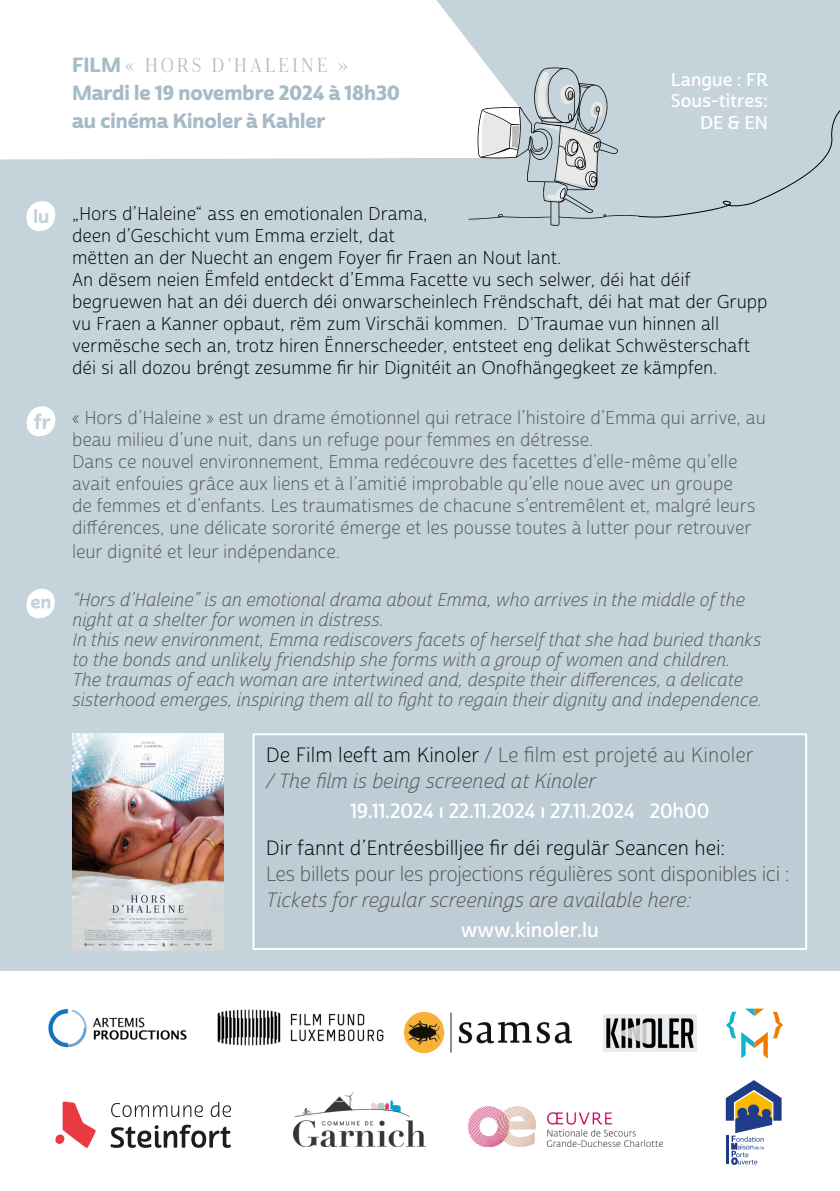
<style>
.page{position:relative;width:840px;height:1191px;background:#fff}
.page>*{position:absolute;margin:0;border:0;box-sizing:border-box;transform-origin:0 0}
.t1{font:20px "Cabrito Sans Nor Lig It";color:#575756}
.t2{font:20px "Cabrito Sans Nor Lig";letter-spacing:-.02em;color:#575756}
.t3{font:20px "Cabrito Sans Nor Dem";color:#fff}
.t4{font:20px/28px "Cabrito Sans Nor Ex B";color:#a6bbc7}
.t5{font:20px "Cabrito Sans Nor Lig";color:#000}
.t6{font:20px "Cabrito Sans Nor Lig";color:#575756}
.t7{font:20px "Cabrito Didone Con Boo";letter-spacing:.14em;color:#a6bbc7}
.t8{font:18px/22px "Cabrito Sans Nor Lig";color:#000}
.t9{font:18px/22px "Cabrito Sans Nor Lig";color:#575756}
.t10{font:18px/20px "Cabrito Sans Nor Lig It";color:#575756}
.t11{font:18px/21.6px "Cabrito Sans Nor Dem";color:#fff;text-align:right}
.s1{font-family:"Cabrito Sans Nor Ex B"}
.s2{color:#000}
</style>
<div class="page">
<div style="left:0;top:0;width:839px;height:970px;background:#c5d3da"></div>
<div style="left:0;top:0;width:489px;height:159px;background:#fff"></div>
<svg style="left:468px;top:68px;width:371px;height:158px"></svg>
<svg style="left:26px;top:589px;width:29px;height:29px"></svg>
<svg style="left:27px;top:406px;width:28px;height:30px"></svg>
<svg style="left:26px;top:201px;width:29px;height:30px"></svg>
<svg style="left:111px;top:1103px;width:92px;height:14px"></svg>
<svg style="left:210px;top:1101px;width:21px;height:16px"></svg>
<svg style="left:110px;top:1124px;width:121px;height:23px"></svg>
<div style="left:55px;top:1134px;width:9px;height:9px;background:#e83a40;border-radius:50%"></div>
<svg style="left:63px;top:1101px;width:33px;height:47px"></svg>
<svg style="left:725px;top:1080px;width:56px;height:84px"></svg>
<img style="left:468px;top:1106px;width:194px;height:40px">
<img style="left:293px;top:1092px;width:131px;height:54px">
<img style="left:48px;top:1009px;width:139px;height:39px">
<img style="left:217px;top:1009px;width:167px;height:37px">
<img style="left:603px;top:1014px;width:93px;height:37px">
<img style="left:404px;top:1012px;width:167px;height:40px">
<div style="left:253px;top:734px;width:552px;height:215px;background:#bdccd5"></div>
<div style="left:252px;top:733px;width:554px;height:217px;border:2px solid #fff"></div>
<img style="left:72px;top:733px;width:152px;height:217px">
<svg style="left:726px;top:1008px;width:56px;height:50px"></svg>
<p class="t7" style="left:72px;top:54px;width:277px"><span class="s1">FILM</span> « HORS D’HALEINE »</p>
<p class="t4" style="left:72px;top:79px;width:329px">Mardi le 19 novembre 2024 à 18h30 au cinéma Kinoler à Kahler</p>
<p class="t11" style="left:670px;top:69px;width:99px">Langue : FR<br>Sous-titres:<br>DE &amp; EN</p>
<p class="t8" style="left:72px;top:203px;width:696px">„Hors d’Haleine“ ass en emotionalen Drama,<br>deen d’Geschicht vum Emma erzielt, dat<br>mëtten an der Nuecht an engem Foyer fir Fraen an Nout lant.<br>An dësem neien Ëmfeld entdeckt d’Emma Facette vu sech selwer, déi hat déif begruewen hat an déi duerch déi onwarscheinlech Frëndschaft, déi hat mat der Grupp vu Fraen a Kanner opbaut, rëm zum Virschäi kommen. DʼTraumae vun hinnen all vermësche sech an, trotz hiren Ënnerscheeder, entsteet eng delikat Schwësterschaft déi si all dozou bréngt zesumme fir hir Dignitéit an Onofhängegkeet ze kämpfen.</p>
<p class="t9" style="left:72px;top:407px;width:694px">« Hors d’Haleine » est un drame émotionnel qui retrace l’histoire d’Emma qui arrive, au beau milieu d’une nuit, dans un refuge pour femmes en détresse.<br>Dans ce nouvel environnement, Emma redécouvre des facettes d’elle-même qu’elle avait enfouies grâce aux liens et à l’amitié improbable qu’elle noue avec un groupe<br>de femmes et d’enfants. Les traumatismes de chacune s’entremêlent et, malgré leurs différences, une délicate sororité émerge et les pousse toutes à lutter pour retrouver</p>
<p class="t9" style="left:72px;top:541px;width:269px">leur dignité et leur indépendance.</p>
<p class="t10" style="left:72px;top:590px;width:690px">“Hors d’Haleine” is an emotional drama about Emma, who arrives in the middle of the night at a shelter for women in distress.<br>In this new environment, Emma rediscovers facets of herself that she had buried thanks to the bonds and unlikely friendship she forms with a group of women and children.<br>The traumas of each woman are intertwined and, despite their differences, a delicate sisterhood emerges, inspiring them all to fight to regain their dignity and independence.</p>
<p class="t6" style="left:266px;top:743px;width:489px"><span class="s2">De Film leeft am Kinoler</span> / Le film est projeté au Kinoler</p>
<p class="t1" style="left:266px;top:769px;width:331px">/ The film is being screened at Kinoler</p>
<p class="t3" style="left:350px;top:798px;width:360px">19.11.2024 ı 22.11.2024 ı 27.11.2024 20h00</p>
<p class="t5" style="left:266px;top:836px;width:461px">Dir fannt d’Entréesbilljee fir déi regulär Seancen hei:</p>
<p class="t2" style="left:266px;top:862px;width:525px">Les billets pour les projections régulières sont disponibles ici :</p>
<p class="t1" style="left:266px;top:888px;width:426px">Tickets for regular screenings are available here:</p>
<p class="t3" style="left:460px;top:917px;width:139px">www.kinoler.lu</p>
</div>
